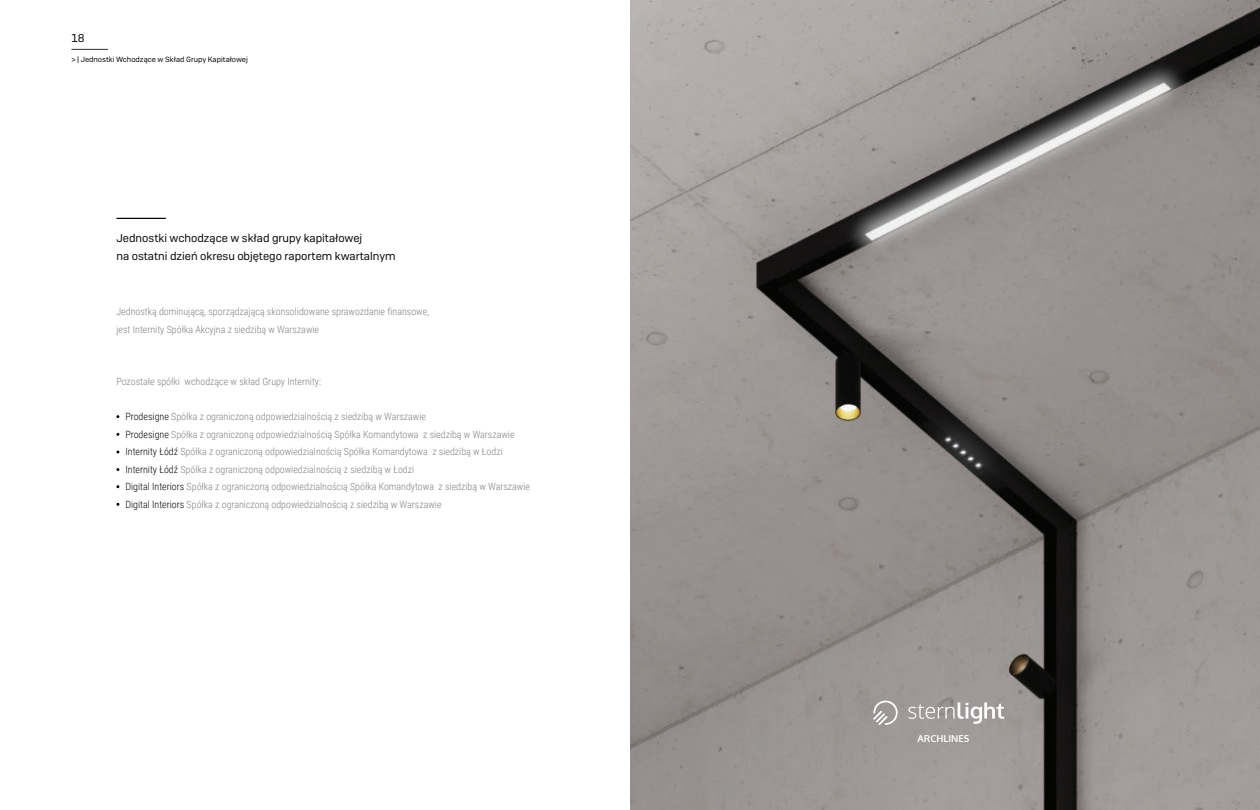
<style>
.page{position:relative;width:1260px;height:810px;background:#fff}
.page>*{position:absolute;margin:0;border:0;box-sizing:border-box;transform-origin:0 0}
.t1{font:11.25px/17.5px "Camber";color:#040503}
.t2{font:300 10px/17.5px "Roboto Condensed";color:#808284}
.t3{font:700 9.5px "Oxygen";color:#fff}
.t4{font:7.5px "Camber";color:#040503}
.s1{color:#040503}
</style>
<div class="page">
<hr style="left:71px;top:49px;width:37px;height:1px;background:#313232">
<hr style="left:116px;top:218px;width:50px;height:1px;background:#040503">
<img style="left:630px;top:0;width:630px;height:810px">
<svg style="left:873px;top:701px;width:25px;height:24px"></svg>
<svg style="left:908px;top:702px;width:96px;height:22px;background:#b4afae"></svg>
<p class="t1" style="left:71px;top:29px;width:15px">18</p>
<p class="t4" style="left:71px;top:55px;width:178px">&gt; | Jednostki Wchodzące w Skład Grupy Kapitałowej</p>
<p class="t1" style="left:116px;top:229px;width:281px">Jednostki wchodzące w skład grupy kapitałowej<br>na ostatni dzień okresu objętego raportem kwartalnym</p>
<p class="t2" style="left:116px;top:302px;width:314px">Jednostką dominującą, sporządzającą skonsolidowane sprawozdanie finansowe, jest Internity Spółka Akcyjna z siedzibą w Warszawie</p>
<p class="t2" style="left:116px;top:372px;width:206px">Pozostałe spółki wchodzące w skład Grupy Internity:</p>
<p class="t2" style="left:125px;top:407px;width:406px"><span class="s1">Prodesigne</span> Spółka z ograniczoną odpowiedzialnością z siedzibą w Warszawie<br><span class="s1">Prodesigne</span> Spółka z ograniczoną odpowiedzialnością Spółka Komandytowa z siedzibą w Warszawie <span class="s1">Internity Łódź</span> Spółka z ograniczoną odpowiedzialnością Spółka Komandytowa z siedzibą w Łodzi <span class="s1">Internity Łódź</span> Spółka z ograniczoną odpowiedzialnością z siedzibą w Łodzi<br><span class="s1">Digital Interiors</span> Spółka z ograniczoną odpowiedzialnością Spółka Komandytowa z siedzibą w Warszawie <span class="s1">Digital Interiors</span> Spółka z ograniczoną odpowiedzialnością z siedzibą w Warszawie</p>
<p class="t3" style="left:918px;top:732px;width:53px">ARCHLINES</p>
</div>
